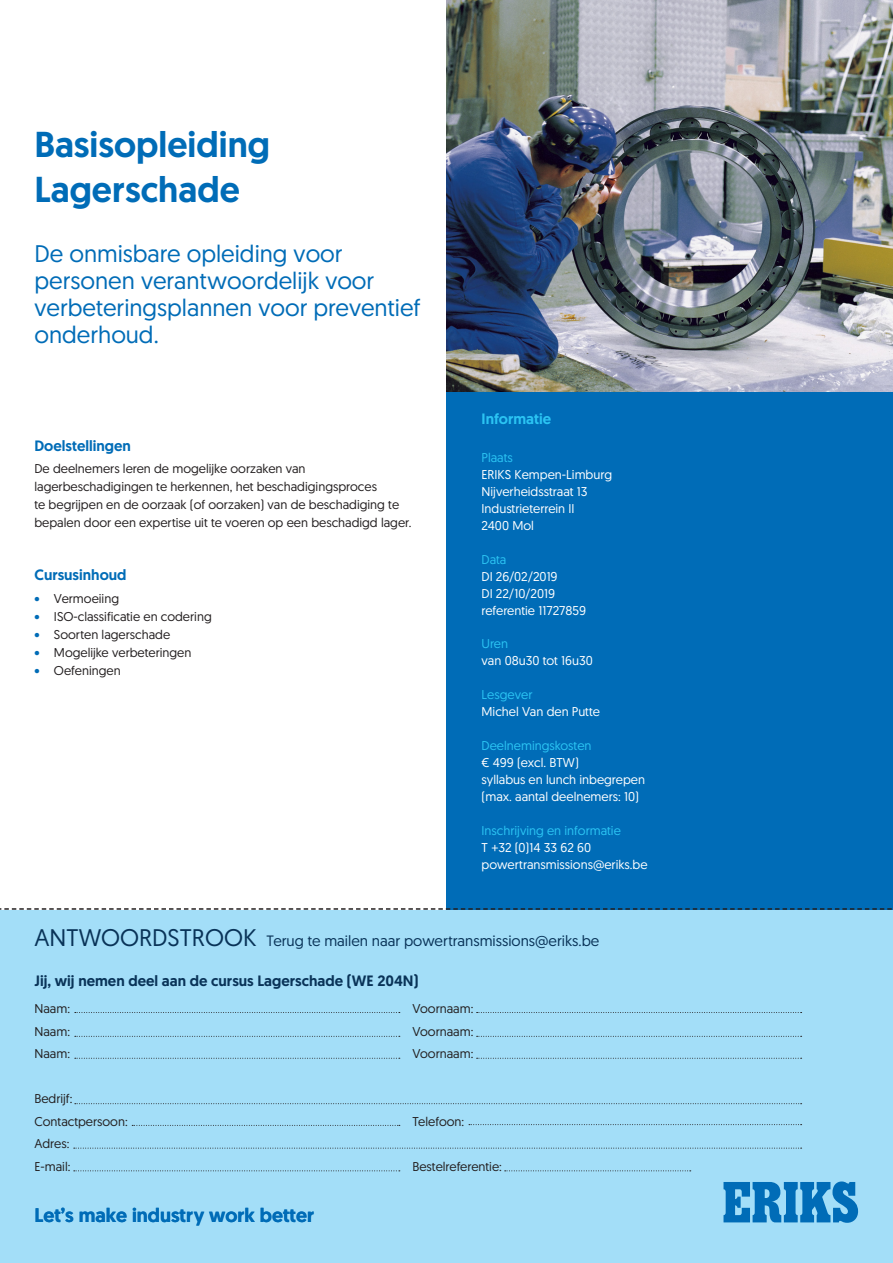
<style>
.page{position:relative;width:893px;height:1263px;background:#fff}
.page>*{position:absolute;margin:0;border:0;box-sizing:border-box;transform-origin:0 0}
.t1{font:500 36px/45px "Geomanist";color:#006cb7}
.t2{font:24px/27px "Geomanist";color:#006cb7}
.t3{font:500 19.65px "Geomanist";color:#006cb7}
.t4{font:15px "Geomanist";color:#093358}
.t5{font:500 15px "Geomanist";color:#093358}
.t6{font:500 15px "Geomanist";color:#006cb7}
.t7{font:500 15px "Geomanist";color:#2bc4f3}
.t8{font:12.75px/18px "Geomanist";color:#231f20}
.t9{font:12.75px/17px "Geomanist";color:#fff}
.t10{font:12.75px "Geomanist";color:#2bc4f3}
.s1{color:#006cb7}
.s2{font-size:24px}
</style>
<div class="page">
<div style="left:0;top:910px;width:892px;height:353px;background:#a3def8"></div>
<svg style="left:723px;top:1181px;width:135px;height:42px"></svg>
<div style="left:446px;top:121px;width:447px;height:789px;background:#006cb7"></div>
<img style="left:446px;top:0;width:447px;height:392px">
<svg style="left:0;top:908px;width:892px;height:2px"></svg>
<svg style="left:75px;top:1012px;width:325px;height:1px"></svg>
<svg style="left:75px;top:1036px;width:325px;height:1px"></svg>
<svg style="left:75px;top:1058px;width:325px;height:1px"></svg>
<svg style="left:75px;top:1103px;width:727px;height:1px"></svg>
<svg style="left:132px;top:1125px;width:268px;height:1px"></svg>
<svg style="left:74px;top:1148px;width:728px;height:1px"></svg>
<svg style="left:74px;top:1170px;width:326px;height:1px"></svg>
<svg style="left:477px;top:1012px;width:325px;height:1px"></svg>
<svg style="left:477px;top:1036px;width:325px;height:1px"></svg>
<svg style="left:477px;top:1058px;width:325px;height:1px"></svg>
<svg style="left:469px;top:1124px;width:333px;height:1px"></svg>
<svg style="left:505px;top:1170px;width:186px;height:1px"></svg>
<p class="t1" style="left:34px;top:122px;width:237px">Basisopleiding<br>Lagerschade</p>
<p class="t2" style="left:34px;top:240px;width:310px">De onmisbare opleiding voor</p>
<p class="t2" style="left:34px;top:267px;width:388px">personen verantwoordelijk voor verbeteringsplannen voor preventief onderhoud.</p>
<p class="t6" style="left:34px;top:436px;width:98px">Doelstellingen</p>
<p class="t8" style="left:34px;top:460px;width:379px">De deelnemers leren de mogelijke oorzaken van lagerbeschadigingen te herkennen, het beschadigingsproces<br>te begrijpen en de oorzaak (of oorzaken) van de beschadiging te bepalen door een expertise uit te voeren op een beschadigd lager.</p>
<p class="t6" style="left:34px;top:565px;width:94px">Cursusinhoud</p>
<p class="t8" style="left:34px;top:589px;width:86px"><span class="s1">•</span> Vermoeiing</p>
<p class="t8" style="left:34px;top:607px;width:179px"><span class="s1">•</span> ISO-classificatie en codering</p>
<p class="t8" style="left:34px;top:625px;width:137px"><span class="s1">•</span> Soorten lagerschade</p>
<p class="t8" style="left:34px;top:643px;width:159px"><span class="s1">•</span> Mogelijke verbeteringen</p>
<p class="t8" style="left:34px;top:661px;width:88px"><span class="s1">•</span> Oefeningen</p>
<p class="t7" style="left:482px;top:408px;width:71px">Informatie</p>
<p class="t10" style="left:482px;top:449px;width:33px">Plaats</p>
<p class="t9" style="left:482px;top:465px;width:132px">ERIKS Kempen-Limburg</p>
<p class="t9" style="left:482px;top:482px;width:108px">Nijverheidsstraat 13</p>
<p class="t9" style="left:482px;top:499px;width:95px">Industrieterrein II</p>
<p class="t9" style="left:482px;top:516px;width:54px">2400 Mol</p>
<p class="t10" style="left:482px;top:551px;width:26px">Data</p>
<p class="t9" style="left:482px;top:567px;width:106px">DI 26/02/2019<br>DI 22/10/2019 referentie 11727859</p>
<p class="t10" style="left:482px;top:636px;width:28px">Uren</p>
<p class="t9" style="left:482px;top:652px;width:113px">van 08u30 tot 16u30</p>
<p class="t10" style="left:482px;top:687px;width:52px">Lesgever</p>
<p class="t9" style="left:482px;top:703px;width:120px">Michel Van den Putte</p>
<p class="t10" style="left:482px;top:738px;width:111px">Deelnemingskosten</p>
<p class="t9" style="left:482px;top:754px;width:165px">€ 499 (excl. BTW)<br>syllabus en lunch inbegrepen (max. aantal deelnemers: 10)</p>
<p class="t10" style="left:482px;top:822px;width:141px">Inschrijving en informatie</p>
<p class="t9" style="left:482px;top:839px;width:111px">T +32 (0)14 33 62 60</p>
<p class="t9" style="left:482px;top:856px;width:167px">powertransmissions@eriks.be</p>
<p class="t4" style="left:34px;top:931px;width:566px"><span class="s2">ANTWOORDSTROOK</span> Terug te mailen naar powertransmissions@eriks.be</p>
<p class="t5" style="left:34px;top:971px;width:386px">Jij, wij nemen deel aan de cursus Lagerschade (WE 204N)</p>
<p class="t8" style="left:34px;top:999px;width:37px">Naam:</p>
<p class="t8" style="left:412px;top:999px;width:63px">Voornaam:</p>
<p class="t8" style="left:34px;top:1022px;width:37px">Naam:</p>
<p class="t8" style="left:412px;top:1022px;width:63px">Voornaam:</p>
<p class="t8" style="left:34px;top:1044px;width:37px">Naam:</p>
<p class="t8" style="left:412px;top:1044px;width:63px">Voornaam:</p>
<p class="t8" style="left:34px;top:1089px;width:39px">Bedrijf:</p>
<p class="t8" style="left:34px;top:1112px;width:95px">Contactpersoon:</p>
<p class="t8" style="left:412px;top:1112px;width:53px">Telefoon:</p>
<p class="t8" style="left:34px;top:1134px;width:36px">Adres:</p>
<p class="t8" style="left:34px;top:1157px;width:37px">E-mail:</p>
<p class="t8" style="left:412px;top:1157px;width:91px">Bestelreferentie:</p>
<p class="t3" style="left:34px;top:1202px;width:281px">Let’s make industry work better</p>
</div>
